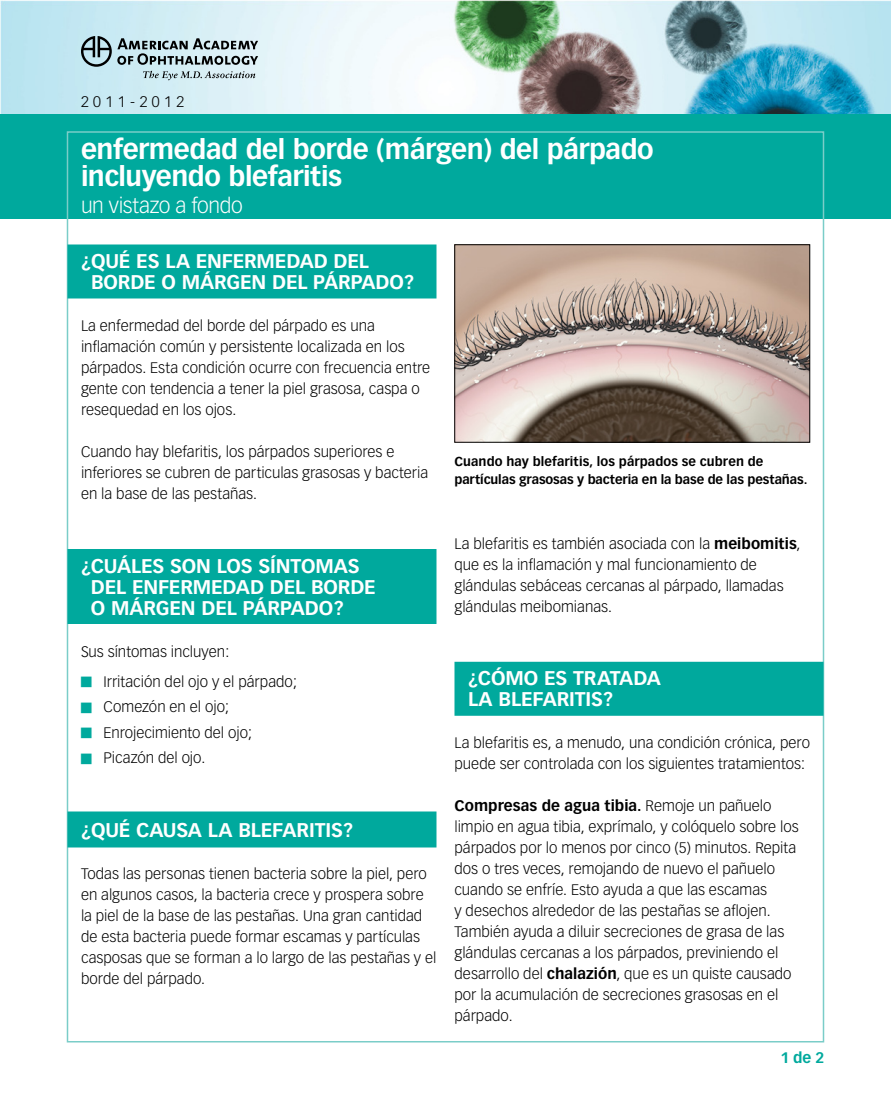
<style>
.page{position:relative;width:891px;height:1107px;background:#fff}
.page>*{position:absolute;margin:0;border:0;box-sizing:border-box;transform-origin:0 0}
.t1{font:700 27px/27px "Vectora LH";letter-spacing:-.015em;color:#fff}
.t2{font:300 21px "Vectora LH";letter-spacing:-.015em;color:#fff}
.t3{font:700 19.5px/21px "Vectora LH";letter-spacing:-.01em;color:#fff}
.t4{font:300 15px/21px "Vectora LH";color:#000}
.t5{font:300 15px "Vectora LH";letter-spacing:.3em;color:#000}
.t6{font:700 15px "Vectora LH";color:#00a99d}
.t7{font:700 12.75px/18px "Vectora LH";color:#000}
.s1{font-weight:700}
</style>
<div class="page">
<img style="left:0;top:0;width:891px;height:114px">
<div style="left:0;top:114px;width:891px;height:105px;background:#00a99d"></div>
<svg style="left:81px;top:36px;width:177px;height:44px"></svg>
<div style="left:68px;top:244px;width:368px;height:54px;background:#00a99d"></div>
<div style="left:68px;top:549px;width:368px;height:75px;background:#00a99d"></div>
<div style="left:68px;top:812px;width:368px;height:36px;background:#00a99d"></div>
<img style="left:456px;top:247px;width:352px;height:194px">
<div style="left:454px;top:245px;width:356px;height:198px;border:1px solid #000"></div>
<div style="left:454px;top:662px;width:370px;height:54px;background:#00a99d"></div>
<p class="t5" style="left:81px;top:93px;width:105px">2011-2012</p>
<h1 class="t1" style="left:81px;top:136px;width:574px">enfermedad del borde (márgen) del párpado incluyendo blefaritis</h1>
<h2 class="t2" style="left:81px;top:193px;width:163px">un vistazo a fondo</h2>
<h3 class="t3" style="left:91px;top:251px;width:325px;text-indent:-10px">¿Qué es la enfermedad del borde o márgen del párpado?</h3>
<p class="t4" style="left:81px;top:316px;width:351px">La enfermedad del borde del párpado es una inflamación común y persistente localizada en los párpados. Esta condición ocurre con frecuencia entre gente con tendencia a tener la piel grasosa, caspa o resequedad en los ojos.</p>
<p class="t4" style="left:81px;top:442px;width:349px">Cuando hay blefaritis, los párpados superiores e inferiores se cubren de particulas grasosas y bacteria en la base de las pestañas.</p>
<p class="t7" style="left:454px;top:453px;width:354px">Cuando hay blefaritis, los párpados se cubren de partículas grasosas y bacteria en la base de las pestañas.</p>
<h3 class="t3" style="left:91px;top:555px;width:286px;text-indent:-10px">¿Cuáles son los síntomas del enfermedad del borde o márgen del párpado?</h3>
<p class="t4" style="left:104px;top:637px;width:195px;line-height:30px;text-indent:-22px">Sus síntomas incluyen:<br>Irritación del ojo y el párpado;</p>
<p class="t4" style="left:104px;top:694px;width:150px;line-height:25.5px">Comezón en el ojo;<br>Enrojecimiento del ojo;<br>Picazón del ojo.</p>
<h3 class="t3" style="left:81px;top:819px;width:274px">¿Qué causa la blefaritis?</h3>
<p class="t4" style="left:81px;top:863px;width:357px">Todas las personas tienen bacteria sobre la piel, pero en algunos casos, la bacteria crece y prospera sobre la piel de la base de las pestañas. Una gran cantidad de esta bacteria puede formar escamas y partículas casposas que se forman a lo largo de las pestañas y el borde del párpado.</p>
<p class="t4" style="left:454px;top:533px;width:348px">La blefaritis es también asociada con la <span class="s1">meibomitis</span>, que es la inflamación y mal funcionamiento de glándulas sebáceas cercanas al párpado, llamadas glándulas meibomianas.</p>
<h3 class="t3" style="left:468px;top:668px;width:194px">¿Cómo es tratada la blefaritis?</h3>
<p class="t4" style="left:454px;top:733px;width:357px">La blefaritis es, a menudo, una condición crónica, pero puede ser controlada con los siguientes tratamientos:</p>
<p class="t4" style="left:454px;top:796px;width:346px"><span class="s1">Compresas de agua tibia.</span> Remoje un pañuelo limpio en agua tibia, exprímalo, y colóquelo sobre los párpados por lo menos por cinco (5) minutos. Repita dos o tres veces, remojando de nuevo el pañuelo cuando se enfríe. Esto ayuda a que las escamas<br>y desechos alrededor de las pestañas se aflojen.<br>También ayuda a diluir secreciones de grasa de las glándulas cercanas a los párpados, previniendo el desarrollo del <span class="s1">chalazión</span>, que es un quiste causado por la acumulación de secreciones grasosas en el párpado.</p>
<p class="t6" style="left:780px;top:1048px;width:45px">1 de 2</p>
</div>
